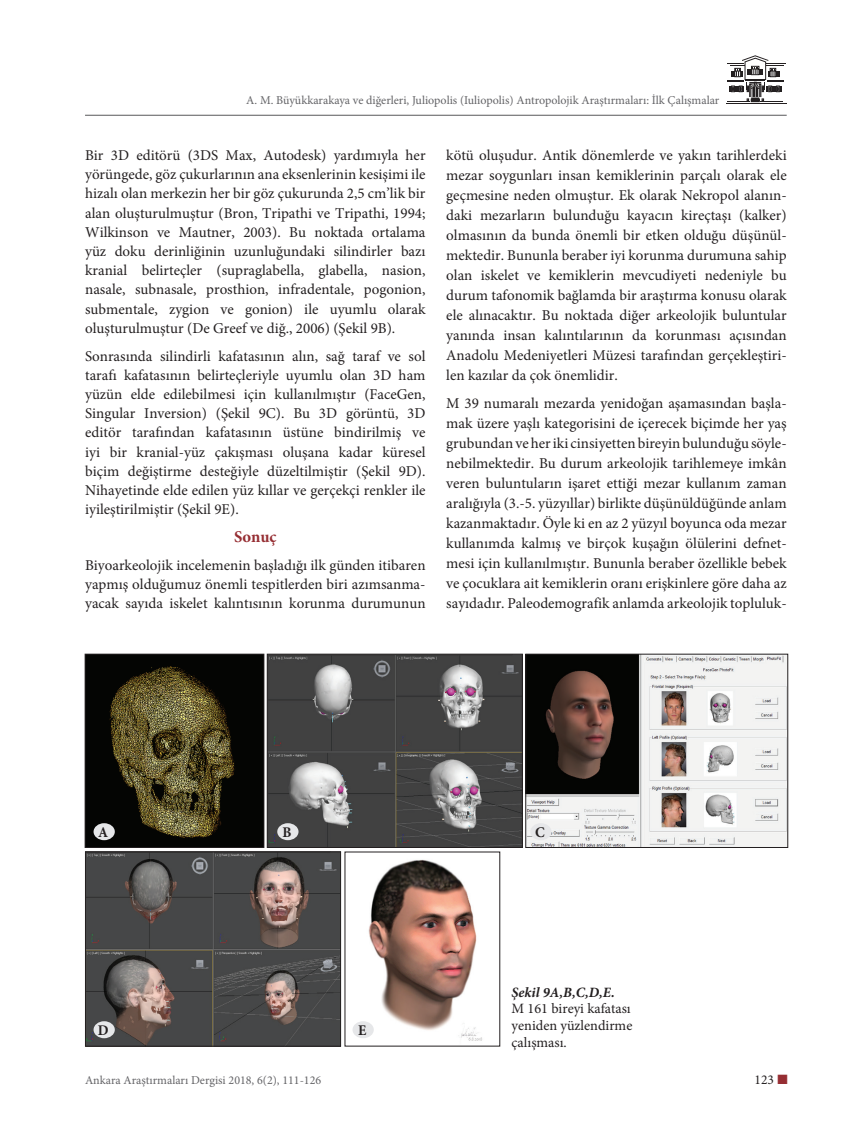
<style>
.page{position:relative;width:842px;height:1127px;background:#fff}
.page>*{position:absolute;margin:0;border:0;box-sizing:border-box;transform-origin:0 0}
.t1{font:700 16.5px "Minion Pro";color:#962e33}
.t2{font:15px/20px "Minion Pro";color:#231f20;text-align:justify}
.t3{font:700 14.85px "Minion Pro";color:#231f20;scale:.96 1}
.t4{font:14.25px/16.5px "Minion Pro";color:#231f20;text-align:justify}
.t5{font:italic 700 14.25px "Minion Pro";color:#231f20}
.t6{font:13.5px "Minion Pro";color:#231f20}
.t7{font:12px "Minion Pro";color:#636366}
.s1{color:#962e33}
</style>
<div class="page">
<hr style="left:85px;top:115px;width:702px;height:1px;background:#57585a">
<hr style="left:726px;top:103px;width:60px;height:1px;background:#231f20">
<svg style="left:727px;top:55px;width:59px;height:48px"></svg>
<img style="left:87px;top:656px;width:175px;height:190px">
<div style="left:85px;top:654px;width:179px;height:194px;border:1px solid #231f20"></div>
<img style="left:269px;top:656px;width:252px;height:190px">
<div style="left:267px;top:654px;width:256px;height:194px;border:1px solid #231f20"></div>
<img style="left:527px;top:656px;width:259px;height:190px">
<div style="left:525px;top:654px;width:263px;height:194px;border:1px solid #231f20"></div>
<img style="left:87px;top:853px;width:252px;height:191px">
<div style="left:85px;top:851px;width:256px;height:195px;border:1px solid #231f20"></div>
<img style="left:368px;top:859px;width:114px;height:182px">
<div style="left:94px;top:823px;width:21px;height:17px;background:#e6e7e9;border-radius:50%"></div>
<div style="left:94px;top:1021px;width:21px;height:17px;background:#e6e7e9;border-radius:50%"></div>
<div style="left:277px;top:823px;width:21px;height:17px;background:#e6e7e9;border-radius:50%"></div>
<div style="left:352px;top:1021px;width:22px;height:17px;background:#e6e7e9;border-radius:50%"></div>
<div style="left:530px;top:823px;width:21px;height:17px;background:#e6e7e9;border-radius:50%"></div>
<p class="t7" style="left:246px;top:92px;width:475px">A. M. Büyükkarakaya ve diğerleri, Juliopolis (Iuliopolis) Antropolojik Araştırmaları: İlk Çalışmalar</p>
<p class="t2" style="left:85px;top:145px;width:342px;line-height:19.2px">Bir 3D editörü (3DS Max, Autodesk) yardımıyla her yörüngede, göz çukurlarının ana eksenlerinin kesişimi ile hizalı olan merkezin her bir göz çukurunda 2,5 cm’lik bir alan oluşturulmuştur (Bron, Tripathi ve Tripathi, 1994; Wilkinson ve Mautner, 2003). Bu noktada ortalama yüz doku derinliğinin uzunluğundaki silindirler bazı kranial belirteçler (supraglabella, glabella, nasion, nasale, subnasale, prosthion, infradentale, pogonion, submentale, zygion ve gonion) ile uyumlu olarak oluşturulmuştur (De Greef ve diğ., 2006) (Şekil 9B).</p>
<p class="t2" style="left:85px;top:346px;width:342px;line-height:19.2px">Sonrasında silindirli kafatasının alın, sağ taraf ve sol tarafı kafatasının belirteçleriyle uyumlu olan 3D ham yüzün elde edilebilmesi için kullanılmıştır (FaceGen, Singular Inversion) (Şekil 9C). Bu 3D görüntü, 3D editör tarafından kafatasının üstüne bindirilmiş ve iyi bir kranial-yüz çakışması oluşana kadar küresel biçim değiştirme desteğiyle düzeltilmiştir (Şekil 9D).<br>Nihayetinde elde edilen yüz kıllar ve gerçekçi renkler ile iyileştirilmiştir (Şekil 9E).</p>
<p class="t1" style="left:234px;top:525px;width:44px">Sonuç</p>
<p class="t2" style="left:85px;top:555px;width:342px;line-height:19.2px">Biyoarkeolojik incelemenin başladığı ilk günden itibaren yapmış olduğumuz önemli tespitlerden biri azımsanma&shy;yacak sayıda iskelet kalıntısının korunma durumunun</p>
<p class="t2" style="left:446px;top:145px;width:342px">kötü oluşudur. Antik dönemlerde ve yakın tarihlerdeki mezar soygunları insan kemiklerinin parçalı olarak ele geçmesine neden olmuştur. Ek olarak Nekropol alanın&shy;daki mezarların bulunduğu kayacın kireçtaşı (kalker) olmasının da bunda önemli bir etken olduğu düşünül&shy;mektedir. Bununla beraber iyi korunma durumuna sahip olan iskelet ve kemiklerin mevcudiyeti nedeniyle bu durum tafonomik bağlamda bir araştırma konusu olarak ele alınacaktır. Bu noktada diğer arkeolojik buluntular yanında insan kalıntılarının da korunması açısından Anadolu Medeniyetleri Müzesi tarafından gerçekleştiri&shy;len kazılar da çok önemlidir.</p>
<p class="t2" style="left:446px;top:393px;width:342px">M 39 numaralı mezarda yenidoğan aşamasından başla&shy;mak üzere yaşlı kategorisini de içerecek biçimde her yaş grubundan ve her iki cinsiyetten bireyin bulunduğu söyle&shy;nebilmektedir. Bu durum arkeolojik tarihlemeye imkân veren buluntuların işaret ettiği mezar kullanım zaman aralığıyla (3.-5. yüzyıllar) birlikte düşünüldüğünde anlam kazanmaktadır. Öyle ki en az 2 yüzyıl boyunca oda mezar kullanımda kalmış ve birçok kuşağın ölülerini defnet&shy;mesi için kullanılmıştır. Bununla beraber özellikle bebek ve çocuklara ait kemiklerin oranı erişkinlere göre daha az sayıdadır. Paleodemografik anlamda arkeolojik topluluk-</p>
<p class="t3" style="left:98px;top:822px;width:12px">A</p>
<p class="t3" style="left:98px;top:1020px;width:13px">D</p>
<p class="t3" style="left:282px;top:822px;width:11px">B</p>
<p class="t3" style="left:358px;top:1020px;width:10px">E</p>
<p class="t3" style="left:535px;top:822px;width:12px">C</p>
<p class="t5" style="left:512px;top:982px;width:105px">Şekil 9A,B,C,D,E.</p>
<p class="t4" style="left:512px;top:1001px;width:122px">M 161 bireyi kafatası yeniden yüzlendirme çalışması.</p>
<p class="t7" style="left:85px;top:1072px;width:238px">Ankara Araştırmaları Dergisi 2018, 6(2), 111-126</p>
<p class="t6" style="left:755px;top:1071px;width:35px">123 <span class="s1">■</span></p>
</div>
